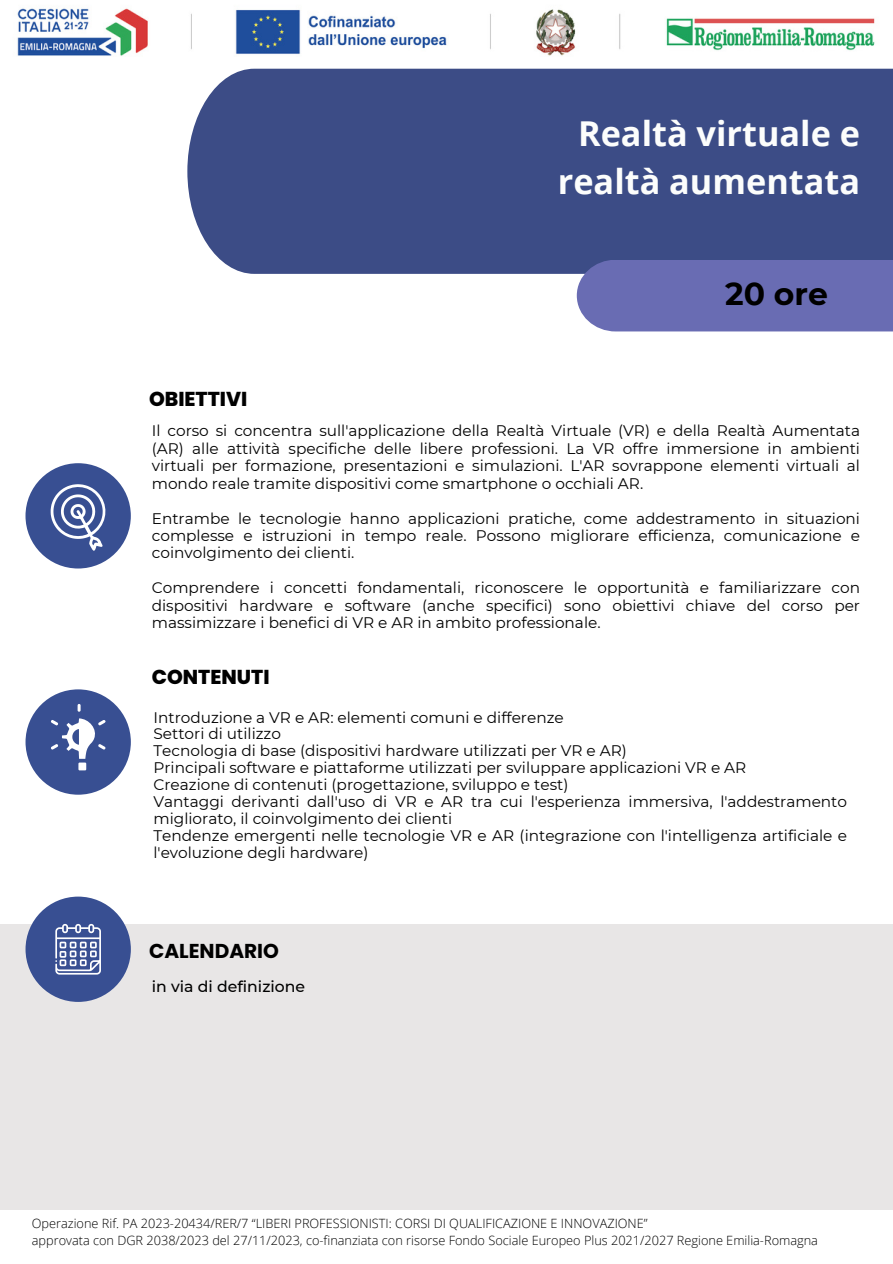
<style>
.page{position:relative;width:893px;height:1264px;background:#fff}
.page>*{position:absolute;margin:0;border:0;box-sizing:border-box;transform-origin:0 0}
.t1{font:700 34.2px/47.1px "Open Sans";color:#fcfdfc;text-align:center}
.t2{font:700 31.5px "Montserrat";color:#000}
.t3{font:800 20.1px "Poppins";color:#000}
.t4{font:700 20.1px "Poppins";color:#000}
.t5{font:500 15.6px "Montserrat";color:#000}
.t6{font:15.3px/16.8px "Montserrat";color:#000;text-align:justify}
.t7{font:300 12.75px/17px "Open Sans";color:#000}
</style>
<div class="page">
<div style="left:187px;top:69px;width:705px;height:205px;background:#3c4c86"></div>
<div style="left:0;top:924px;width:892px;height:285px;background:#e8e6e6"></div>
<div style="left:26px;top:689px;width:105px;height:105px;background:#384f92;border-radius:50%"></div>
<div style="left:26px;top:896px;width:105px;height:105px;background:#384f92;border-radius:50%"></div>
<div style="left:576px;top:260px;width:316px;height:71px;background:#696cb3"></div>
<svg style="left:51px;top:704px;width:55px;height:66px"></svg>
<img style="left:17px;top:8px;width:858px;height:48px">
<svg style="left:55px;top:923px;width:46px;height:51px"></svg>
<div style="left:25px;top:463px;width:106px;height:105px;background:#384f92;border-radius:50%"></div>
<svg style="left:51px;top:484px;width:55px;height:66px"></svg>
<h4 class="t1" style="left:557px;top:109px;width:304px">Realtà virtuale e realtà aumentata</h4>
<h2 class="t2" style="left:725px;top:274px;width:104px">20 ore</h2>
<h1 class="t3" style="left:149px;top:385px;width:100px">OBIETTIVI</h1>
<h1 class="t6" style="left:152px;top:422px;width:709px;line-height:17.4px">Il corso si concentra sull'applicazione della Realtà Virtuale (VR) e della Realtà Aumentata (AR) alle attività specifiche delle libere professioni. La VR offre immersione in ambienti virtuali per formazione, presentazioni e simulazioni. L'AR sovrappone elementi virtuali al mondo reale tramite dispositivi come smartphone o occhiali AR.</h1>
<h2 class="t6" style="left:152px;top:509px;width:709px;line-height:17.4px">Entrambe le tecnologie hanno applicazioni pratiche, come addestramento in situazioni complesse e istruzioni in tempo reale. Possono migliorare efficienza, comunicazione e coinvolgimento dei clienti.</h2>
<p class="t6" style="left:152px;top:579px;width:709px;line-height:17.4px">Comprendere i concetti fondamentali, riconoscere le opportunità e familiarizzare con dispositivi hardware e software (anche specifici) sono obiettivi chiave del corso per massimizzare i benefici di VR e AR in ambito professionale.</p>
<h2 class="t3" style="left:152px;top:662px;width:119px">CONTENUTI</h2>
<p class="t6" style="left:153px;top:708px;width:695px;text-align:left">Introduzione a VR e AR: elementi comuni e differenze<br>Settori di utilizzo<br>Tecnologia di base (dispositivi hardware utilizzati per VR e AR)<br>Principali software e piattaforme utilizzati per sviluppare applicazioni VR e AR<br>Creazione di contenuti (progettazione, sviluppo e test)<br>Vantaggi derivanti dall'uso di VR e AR tra cui l'esperienza immersiva, l'addestramento migliorato, il coinvolgimento dei clienti<br>Tendenze emergenti nelle tecnologie VR e AR (integrazione con l'intelligenza artificiale e l'evoluzione degli hardware)</p>
<h4 class="t4" style="left:149px;top:937px;width:131px">CALENDARIO</h4>
<h4 class="t5" style="left:152px;top:977px;width:155px">in via di definizione</h4>
<p class="t7" style="left:32px;top:1214px;width:787px">Operazione Rif. PA 2023-20434/RER/7 “LIBERI PROFESSIONISTI: CORSI DI QUALIFICAZIONE E INNOVAZIONE”<br>approvata con DGR 2038/2023 del 27/11/2023, co-finanziata con risorse Fondo Sociale Europeo Plus 2021/2027 Regione Emilia-Romagna</p>
</div>
